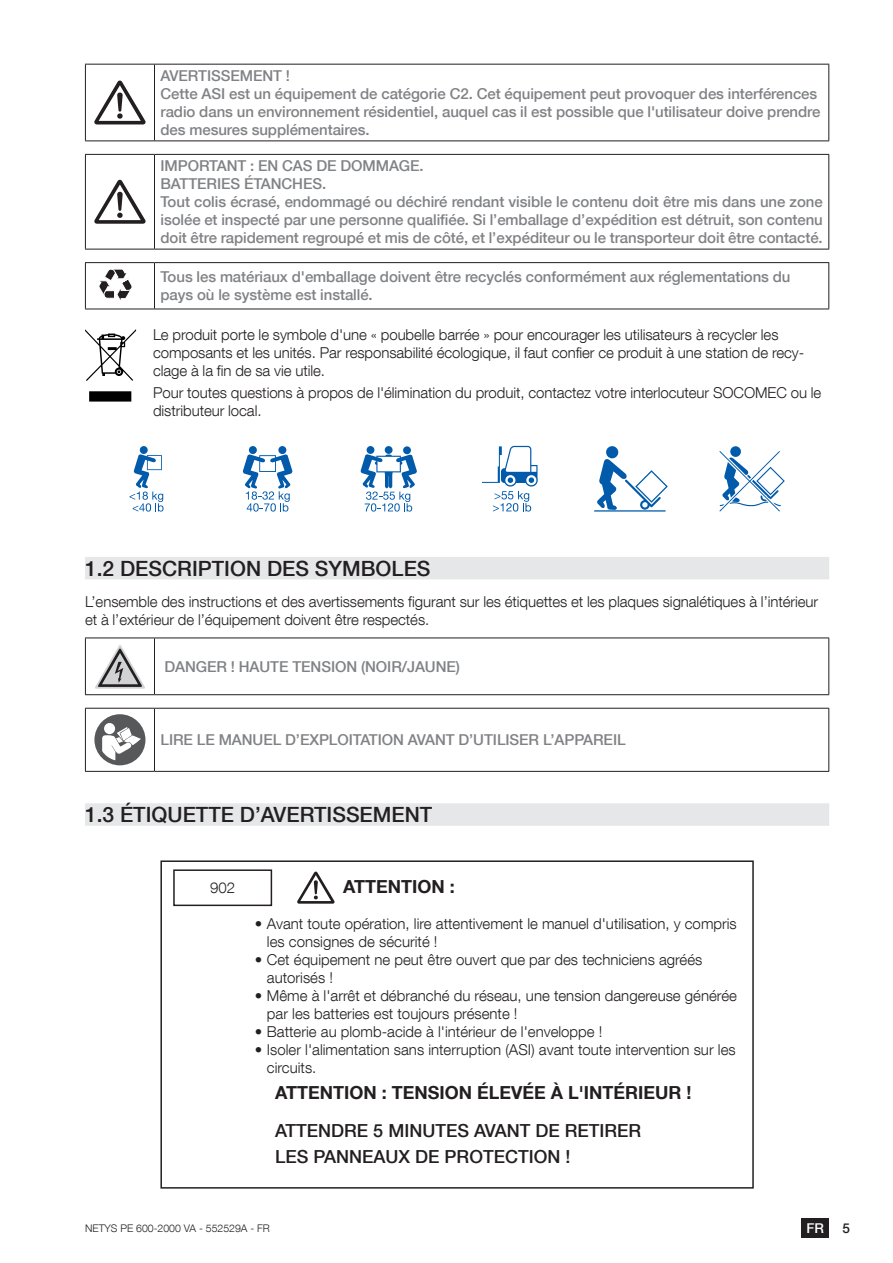
<style>
.page{position:relative;width:893px;height:1263px;background:#fff}
.page>*{position:absolute;margin:0;border:0;box-sizing:border-box;transform-origin:0 0}
.t1{font:500 21px "Helvetica Neue LT Com";color:#231f20}
.t2{font:500 18px/25.8px "Helvetica Neue LT Com";color:#231f20}
.t3{font:700 18px "Helvetica Neue LT Com";color:#231f20}
.t4{font:300 15px/18px "Helvetica Neue LT Com";letter-spacing:-.005em;color:#231f20}
.t5{font:500 15px/18px "Helvetica Neue LT Com";letter-spacing:-.005em;color:#808285}
.t6{font:500 13.5px "Helvetica Neue LT Com";color:#fff}
.t7{font:500 13.5px "Helvetica Neue LT Com";color:#231f20}
.t8{font:300 10.5px "Helvetica Neue LT Com";color:#231f20}
</style>
<div class="page">
<div style="left:85px;top:557px;width:744px;height:22px;background:#e6e7e9"></div>
<div style="left:85px;top:803px;width:744px;height:23px;background:#e6e7e9"></div>
<hr style="left:154px;top:64px;width:675px;height:1px;background:#231f20">
<hr style="left:828px;top:65px;width:1px;height:75px;background:#231f20">
<hr style="left:154px;top:140px;width:675px;height:1px;background:#231f20">
<hr style="left:85px;top:64px;width:69px;height:1px;background:#231f20">
<hr style="left:85px;top:65px;width:1px;height:75px;background:#231f20">
<hr style="left:154px;top:65px;width:1px;height:75px;background:#231f20">
<hr style="left:85px;top:140px;width:69px;height:1px;background:#231f20">
<svg style="left:94px;top:81px;width:52px;height:43px"></svg>
<svg style="left:86px;top:179px;width:742px;height:70px"></svg>
<hr style="left:154px;top:154px;width:675px;height:1px;background:#231f20">
<hr style="left:828px;top:155px;width:1px;height:94px;background:#231f20">
<hr style="left:154px;top:249px;width:675px;height:1px;background:#231f20">
<hr style="left:85px;top:154px;width:69px;height:1px;background:#231f20">
<hr style="left:85px;top:155px;width:1px;height:94px;background:#231f20">
<hr style="left:154px;top:155px;width:1px;height:94px;background:#231f20">
<hr style="left:85px;top:249px;width:69px;height:1px;background:#231f20">
<svg style="left:94px;top:180px;width:52px;height:44px"></svg>
<hr style="left:154px;top:262px;width:675px;height:1px;background:#231f20">
<hr style="left:154px;top:309px;width:675px;height:1px;background:#231f20">
<hr style="left:85px;top:262px;width:69px;height:1px;background:#231f20">
<hr style="left:85px;top:309px;width:69px;height:1px;background:#231f20">
<svg style="left:85px;top:263px;width:744px;height:46px"></svg>
<svg style="left:85px;top:329px;width:51px;height:73px"></svg>
<div style="left:140px;top:446px;width:8px;height:8px;background:#015aaa;border-radius:50%"></div>
<svg style="left:129px;top:454px;width:35px;height:58px"></svg>
<div style="left:249px;top:446px;width:8px;height:8px;background:#015aaa;border-radius:50%"></div>
<div style="left:278px;top:446px;width:9px;height:8px;background:#015aaa;border-radius:50%"></div>
<svg style="left:243px;top:454px;width:50px;height:58px"></svg>
<div style="left:385px;top:446px;width:8px;height:8px;background:#015aaa;border-radius:50%"></div>
<div style="left:366px;top:446px;width:9px;height:8px;background:#015aaa;border-radius:50%"></div>
<div style="left:403px;top:446px;width:8px;height:8px;background:#015aaa;border-radius:50%"></div>
<svg style="left:360px;top:454px;width:57px;height:58px"></svg>
<svg style="left:482px;top:446px;width:56px;height:66px"></svg>
<div style="left:606px;top:446px;width:12px;height:13px;background:#015aaa;border-radius:50%"></div>
<svg style="left:594px;top:459px;width:74px;height:53px"></svg>
<div style="left:730px;top:446px;width:11px;height:11px;background:#015aaa;border-radius:50%"></div>
<svg style="left:719px;top:451px;width:66px;height:60px"></svg>
<hr style="left:154px;top:637px;width:675px;height:1px;background:#231f20">
<hr style="left:85px;top:637px;width:69px;height:1px;background:#231f20">
<svg style="left:85px;top:638px;width:744px;height:57px"></svg>
<svg style="left:86px;top:736px;width:742px;height:35px"></svg>
<hr style="left:154px;top:708px;width:675px;height:1px;background:#231f20">
<hr style="left:828px;top:709px;width:1px;height:62px;background:#231f20">
<hr style="left:154px;top:771px;width:675px;height:1px;background:#231f20">
<hr style="left:85px;top:708px;width:69px;height:1px;background:#231f20">
<hr style="left:85px;top:709px;width:1px;height:62px;background:#231f20">
<hr style="left:154px;top:709px;width:1px;height:62px;background:#231f20">
<hr style="left:85px;top:771px;width:69px;height:1px;background:#231f20">
<svg style="left:94px;top:714px;width:51px;height:51px"></svg>
<div style="left:173px;top:869px;width:99px;height:37px;border:2px solid #231f20"></div>
<svg style="left:297px;top:871px;width:38px;height:33px"></svg>
<div style="left:160px;top:860px;width:594px;height:328px;border:2px solid #231f20"></div>
<div style="left:801px;top:1218px;width:28px;height:19px;background:#231f20"></div>
<p class="t5" style="left:160px;top:66px;width:661px">AVERTISSEMENT !<br>Cette ASI est un équipement de catégorie C2. Cet équipement peut provoquer des interférences radio dans un environnement résidentiel, auquel cas il est possible que l'utilisateur doive prendre des mesures supplémentaires.</p>
<p class="t5" style="left:160px;top:157px;width:664px">IMPORTANT : EN CAS DE DOMMAGE.<br>BATTERIES ÉTANCHES.<br>Tout colis écrasé, endommagé ou déchiré rendant visible le contenu doit être mis dans une zone isolée et inspecté par une personne qualifiée. Si l’emballage d’expédition est détruit, son contenu doit être rapidement regroupé et mis de côté, et l’expéditeur ou le transporteur doit être contacté.</p>
<p class="t5" style="left:160px;top:268px;width:631px">Tous les matériaux d'emballage doivent être recyclés conformément aux réglementations du pays où le système est installé.</p>
<p class="t4" style="left:153px;top:325px;width:653px">Le produit porte le symbole d'une « poubelle barrée » pour encourager les utilisateurs à recycler les composants et les unités. Par responsabilité écologique, il faut confier ce produit à une station de recy&shy;clage à la fin de sa vie utile.</p>
<p class="t4" style="left:153px;top:384px;width:670px">Pour toutes questions à propos de l'élimination du produit, contactez votre interlocuteur SOCOMEC ou le distributeur local.</p>
<h1 class="t1" style="left:85px;top:556px;width:347px">1.2 DESCRIPTION DES SYMBOLES</h1>
<p class="t4" style="left:85px;top:592px;width:735px">L’ensemble des instructions et des avertissements figurant sur les étiquettes et les plaques signalétiques à l’intérieur et à l’extérieur de l’équipement doivent être respectés.</p>
<p class="t5" style="left:164px;top:657px;width:297px">DANGER ! HAUTE TENSION (NOIR/JAUNE)</p>
<p class="t5" style="left:160px;top:731px;width:467px">LIRE LE MANUEL D’EXPLOITATION AVANT D’UTILISER L’APPAREIL</p>
<h1 class="t1" style="left:85px;top:802px;width:349px">1.3 ÉTIQUETTE D’AVERTISSEMENT</h1>
<p class="t4" style="left:210px;top:878px;width:26px">902</p>
<p class="t3" style="left:343px;top:875px;width:113px">ATTENTION :</p>
<p class="t4" style="left:267px;top:914px;width:471px;text-indent:-12px">• Avant toute opération, lire attentivement le manuel d'utilisation, y compris les consignes de sécurité !</p>
<p class="t4" style="left:267px;top:950px;width:437px;text-indent:-12px">• Cet équipement ne peut être ouvert que par des techniciens agréés autorisés !</p>
<p class="t4" style="left:267px;top:986px;width:471px;text-indent:-12px">• Même à l'arrêt et débranché du réseau, une tension dangereuse générée par les batteries est toujours présente !</p>
<p class="t4" style="left:255px;top:1022px;width:349px">• Batterie au plomb-acide à l'intérieur de l'enveloppe !</p>
<p class="t4" style="left:267px;top:1040px;width:470px;text-indent:-12px">• Isoler l'alimentation sans interruption (ASI) avant toute intervention sur les circuits.</p>
<p class="t3" style="left:275px;top:1081px;width:418px">ATTENTION : TENSION ÉLEVÉE À L'INTÉRIEUR !</p>
<p class="t2" style="left:275px;top:1118px;width:368px">ATTENDRE 5 MINUTES AVANT DE RETIRER<br>LES PANNEAUX DE PROTECTION !</p>
<p class="t8" style="left:85px;top:1221px;width:186px">NETYS PE 600-2000 VA - 552529A - FR</p>
<p class="t6" style="left:807px;top:1220px;width:19px">FR</p>
<p class="t7" style="left:842px;top:1220px;width:9px">5</p>
</div>
